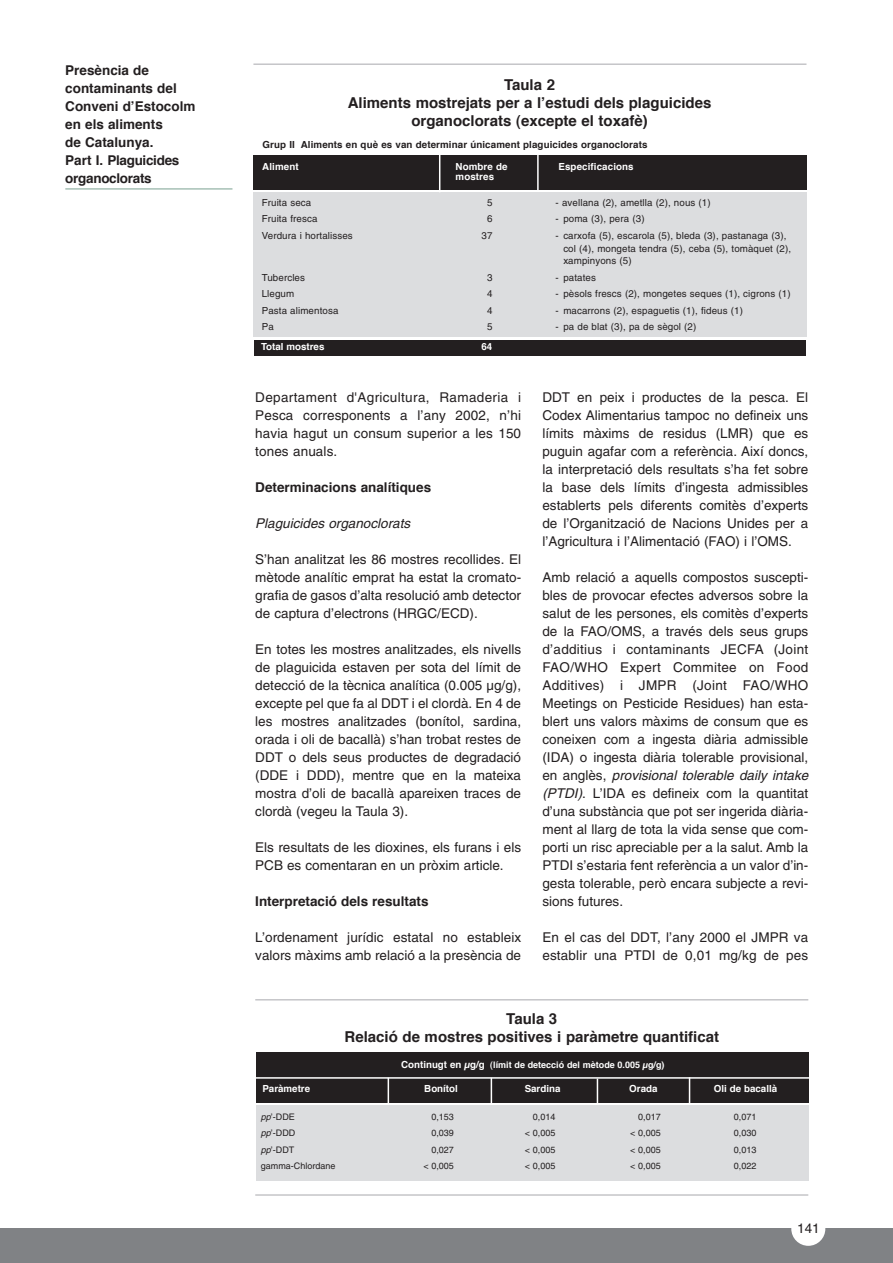
<style>
.page{position:relative;width:893px;height:1263px;background:#fff}
.page>*{position:absolute;margin:0;border:0;box-sizing:border-box;transform-origin:0 0}
.t1{font:700 15px/18px "Helvetica";color:#231f20;text-align:center}
.t2{font:13.5px/18px "Helvetica";color:#231f20;text-align:justify}
.t3{font:700 13.5px/18px "Helvetica";color:#231f20}
.t4{font:italic 13.5px "Helvetica";color:#231f20}
.t5{font:9.75px/12.8px "Helvetica";letter-spacing:.01em;color:#231f20}
.t6{font:700 9.75px "Helvetica";color:#fff}
.t7{font:700 9.75px "Helvetica";letter-spacing:.01em;color:#231f20}
.t8{font:9px "Helvetica";color:#231f20}
.t9{font:700 9px "Helvetica";color:#fff}
.s1{font-style:italic}
.s2{font-size:9.75px}
</style>
<div class="page">
<div style="left:0;top:1229px;width:892px;height:34px;background:#808285"></div>
<div style="left:791px;top:1212px;width:34px;height:34px;background:#fff;border-radius:50%"></div>
<hr style="left:253px;top:64px;width:553px;height:1px;background:#a8a9ad">
<div style="left:253px;top:193px;width:553px;height:144px;background:#dcdddf"></div>
<div style="left:253px;top:156px;width:553px;height:34px;background:#231f20"></div>
<hr style="left:439px;top:154px;width:1px;height:38px;background:#fff">
<hr style="left:537px;top:154px;width:1px;height:37px;background:#fff">
<div style="left:254px;top:340px;width:552px;height:16px;background:#231f20"></div>
<hr style="left:255px;top:999px;width:553px;height:1px;background:#a8a9ad">
<hr style="left:255px;top:1195px;width:553px;height:1px;background:#a8a9ad">
<div style="left:256px;top:1052px;width:552px;height:51px;background:#231f20"></div>
<hr style="left:688px;top:1077px;width:2px;height:28px;background:#fff">
<hr style="left:596px;top:1079px;width:2px;height:25px;background:#fff">
<hr style="left:490px;top:1078px;width:2px;height:27px;background:#fff">
<hr style="left:387px;top:1078px;width:2px;height:27px;background:#fff">
<div style="left:256px;top:1106px;width:552px;height:75px;background:#dcdddf"></div>
<hr style="left:249px;top:1077px;width:565px;height:2px;background:#fff">
<hr style="left:65px;top:189px;width:167px;height:1px;background:#7aa191">
<p class="t3" style="left:65px;top:62px;width:132px">Presència de contaminants del<br>Conveni d’Estocolm en els aliments<br>de Catalunya.<br>Part I. Plaguicides organoclorats</p>
<p class="t1" style="left:348px;top:77px;width:365px">Taula 2<br>Aliments mostrejats per a l’estudi dels plaguicides organoclorats (excepte el toxafè)</p>
<p class="t7" style="left:262px;top:140px;width:386px">Grup II Aliments en què es van determinar únicament plaguicides organoclorats</p>
<p class="t6" style="left:262px;top:162px;width:38px">Aliment</p>
<p class="t6" style="left:455px;top:162px;width:54px">Nombre de</p>
<p class="t6" style="left:558px;top:162px;width:77px">Especificacions</p>
<p class="t6" style="left:455px;top:173px;width:40px">mostres</p>
<p class="t5" style="left:262px;top:197px;width:51px">Fruita seca</p>
<p class="t5" style="left:487px;top:197px;width:7px">5</p>
<p class="t5" style="left:555px;top:197px;width:157px">- avellana (2), ametlla (2), nous (1)</p>
<p class="t5" style="left:262px;top:214px;width:57px">Fruita fresca</p>
<p class="t5" style="left:487px;top:214px;width:7px">6</p>
<p class="t5" style="left:555px;top:214px;width:90px">- poma (3), pera (3)</p>
<p class="t5" style="left:262px;top:230px;width:93px">Verdura i hortalisses</p>
<p class="t5" style="left:481px;top:230px;width:12px">37</p>
<p class="t5" style="left:563px;top:230px;width:229px;text-indent:-8px">- carxofa (5), escarola (5), bleda (3), pastanaga (3), col (4), mongeta tendra (5), ceba (5), tomàquet (2), xampinyons (5)</p>
<p class="t5" style="left:262px;top:272px;width:45px">Tubercles</p>
<p class="t5" style="left:487px;top:272px;width:7px">3</p>
<p class="t5" style="left:555px;top:272px;width:42px">- patates</p>
<p class="t5" style="left:262px;top:289px;width:34px">Llegum</p>
<p class="t5" style="left:487px;top:289px;width:7px">4</p>
<p class="t5" style="left:555px;top:289px;width:236px">- pèsols frescs (2), mongetes seques (1), cigrons (1)</p>
<p class="t5" style="left:262px;top:305px;width:78px">Pasta alimentosa</p>
<p class="t5" style="left:487px;top:305px;width:7px">4</p>
<p class="t5" style="left:555px;top:305px;width:189px">- macarrons (2), espaguetis (1), fideus (1)</p>
<p class="t5" style="left:262px;top:322px;width:14px">Pa</p>
<p class="t5" style="left:487px;top:322px;width:7px">5</p>
<p class="t5" style="left:555px;top:322px;width:142px">- pa de blat (3), pa de sègol (2)</p>
<p class="t6" style="left:261px;top:343px;width:65px">Total mostres</p>
<p class="t6" style="left:481px;top:343px;width:12px">64</p>
<p class="t2" style="left:255px;top:389px;width:267px">Departament d'Agricultura, Ramaderia i Pesca corresponents a l’any 2002, n’hi havia hagut un consum superior a les 150 tones anuals.</p>
<p class="t3" style="left:255px;top:479px;width:177px">Determinacions analítiques</p>
<p class="t4" style="left:255px;top:518px;width:159px">Plaguicides organoclorats</p>
<p class="t2" style="left:255px;top:551px;width:267px">S’han analitzat les 86 mostres recollides. El mètode analític emprat ha estat la cromato&shy;grafia de gasos d’alta resolució amb detector de captura d’electrons (HRGC/ECD).</p>
<p class="t2" style="left:255px;top:641px;width:267px">En totes les mostres analitzades, els nivells de plaguicida estaven per sota del límit de detecció de la tècnica analítica (0.005 µg/g), excepte pel que fa al DDT i el clordà. En 4 de les mostres analitzades (bonítol, sardina, orada i oli de bacallà) s’han trobat restes de DDT o dels seus productes de degradació (DDE i DDD), mentre que en la mateixa mostra d’oli de bacallà apareixen traces de clordà (vegeu la Taula 3).</p>
<p class="t2" style="left:255px;top:839px;width:267px">Els resultats de les dioxines, els furans i els<br>PCB es comentaran en un pròxim article.</p>
<p class="t3" style="left:255px;top:893px;width:175px">Interpretació dels resultats</p>
<p class="t2" style="left:255px;top:929px;width:267px">L’ordenament jurídic estatal no estableix valors màxims amb relació a la presència de</p>
<p class="t2" style="left:542px;top:389px;width:267px">DDT en peix i productes de la pesca. El Codex Alimentarius tampoc no defineix uns límits màxims de residus (LMR) que es puguin agafar com a referència. Així doncs, la interpretació dels resultats s’ha fet sobre la base dels límits d’ingesta admissibles establerts pels diferents comitès d’experts de l’Organització de Nacions Unides per a l’Agricultura i l’Alimentació (FAO) i l’OMS.</p>
<p class="t2" style="left:542px;top:569px;width:270px;text-align:left">Amb relació a aquells compostos suscepti&shy;bles de provocar efectes adversos sobre la salut de les persones, els comitès d’experts de la FAO/OMS, a través dels seus grups d’additius i contaminants JECFA (Joint FAO/WHO Expert Commitee on Food Additives) i JMPR (Joint FAO/WHO Meetings on Pesticide Residues) han esta&shy;blert uns valors màxims de consum que es coneixen com a ingesta diària admissible (IDA) o ingesta diària tolerable provisional, e n a n g l è s , <span class="s1">provisional tolerable daily intake (PTDI)</span>. L’IDA es defineix com la quantitat d’una substància que pot ser ingerida diària&shy;ment al llarg de tota la vida sense que com&shy;porti un risc apreciable per a la salut. Amb la PTDI s’estaria fent referència a un valor d’in&shy;gesta tolerable, però encara subjecte a revi&shy;sions futures.</p>
<p class="t2" style="left:542px;top:929px;width:267px">En el cas del DDT, l’any 2000 el JMPR va establir una PTDI de 0,01 mg/kg de pes</p>
<p class="t1" style="left:344px;top:1011px;width:376px">Taula 3<br>Relació de mostres positives i paràmetre quantificat</p>
<p class="t9" style="left:401px;top:1061px;width:265px"><span class="s2">Continugt en μg/g</span> (límit de detecció del mètode 0.005 μg/g)</p>
<p class="t6" style="left:262px;top:1085px;width:49px">Paràmetre</p>
<p class="t6" style="left:424px;top:1085px;width:35px">Bonítol</p>
<p class="t6" style="left:524px;top:1085px;width:37px">Sardina</p>
<p class="t6" style="left:629px;top:1085px;width:30px">Orada</p>
<p class="t6" style="left:713px;top:1085px;width:65px">Oli de bacallà</p>
<p class="t8" style="left:261px;top:1113px;width:35px"><span class="s1">pp</span>’-DDE</p>
<p class="t8" style="left:431px;top:1113px;width:24px">0,153</p>
<p class="t8" style="left:533px;top:1113px;width:24px">0,014</p>
<p class="t8" style="left:638px;top:1113px;width:24px">0,017</p>
<p class="t8" style="left:734px;top:1113px;width:24px">0,071</p>
<p class="t8" style="left:261px;top:1130px;width:36px"><span class="s1">pp</span>’-DDD</p>
<p class="t8" style="left:431px;top:1130px;width:24px">0,039</p>
<p class="t8" style="left:525px;top:1130px;width:32px">&lt; 0,005</p>
<p class="t8" style="left:630px;top:1130px;width:32px">&lt; 0,005</p>
<p class="t8" style="left:734px;top:1130px;width:24px">0,030</p>
<p class="t8" style="left:261px;top:1146px;width:35px"><span class="s1">pp</span>’-DDT</p>
<p class="t8" style="left:431px;top:1146px;width:24px">0,027</p>
<p class="t8" style="left:525px;top:1146px;width:32px">&lt; 0,005</p>
<p class="t8" style="left:630px;top:1146px;width:32px">&lt; 0,005</p>
<p class="t8" style="left:734px;top:1146px;width:24px">0,013</p>
<p class="t8" style="left:261px;top:1163px;width:76px">gamma-Chlordane</p>
<p class="t8" style="left:423px;top:1163px;width:32px">&lt; 0,005</p>
<p class="t8" style="left:525px;top:1163px;width:32px">&lt; 0,005</p>
<p class="t8" style="left:630px;top:1163px;width:32px">&lt; 0,005</p>
<p class="t8" style="left:734px;top:1163px;width:24px">0,022</p>
<p class="t2" style="left:797px;top:1221px;width:24px">141</p>
</div>
